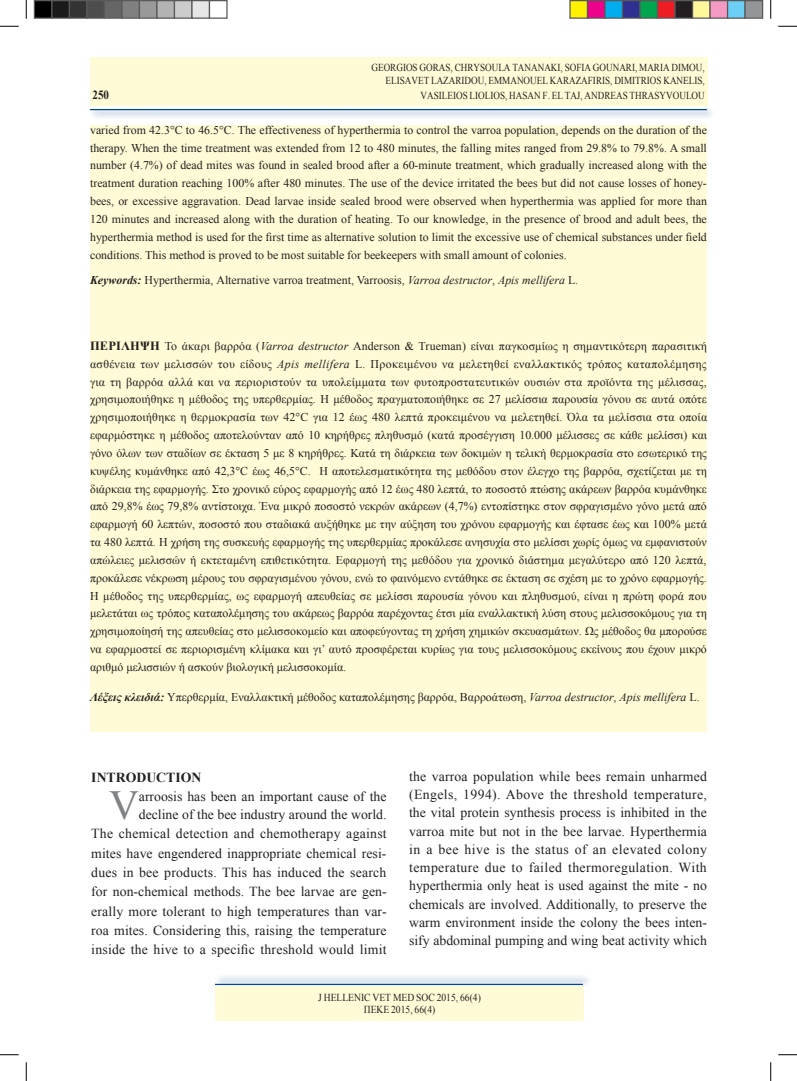
<style>
.page{position:relative;width:797px;height:1081px;background:#fff}
.page>*{position:absolute;margin:0;border:0;box-sizing:border-box;transform-origin:0 0}
.t1{font:41.38px "Times New Roman";color:#808285}
.t2{font:13.75px/18.2px "Times New Roman";letter-spacing:.005em;color:#231f20;text-align:right}
.t3{font:700 13.75px "Times New Roman";color:#231f20}
.t4{font:700 12.5px "Times New Roman";color:#231f20;scale:.88 1}
.t5{font:11.88px/17.8px "Times New Roman";color:#231f20;text-align:justify}
.t6{font:10.62px/12.8px "Times New Roman";color:#231f20;text-align:right;scale:.86 1}
.t7{font:10.62px/12.8px "Times New Roman";color:#231f20;text-align:center;scale:.9 1}
.s1{font-weight:700;font-style:italic}
.s2{font-style:italic}
.s3{font-weight:700;font-size:12.5px}
</style>
<div class="page">
<div style="left:213px;top:973px;width:379px;height:14px;background:#01478d;opacity:.75"></div>
<hr style="left:215px;top:983px;width:368px;height:1px;background:#01478d">
<div style="left:215px;top:985px;width:369px;height:35px;background:#fffbd6"></div>
<div style="left:89px;top:107px;width:627px;height:13px;background:#01478d;opacity:.75"></div>
<hr style="left:90px;top:109px;width:617px;height:1px;background:#01478d">
<div style="left:90px;top:57px;width:617px;height:49px;background:#fffbd6"></div>
<div style="left:90px;top:125px;width:617px;height:606px;background:#fffbd6"></div>
<svg style="left:0;top:25px;width:19px;height:2px"></svg>
<svg style="left:778px;top:25px;width:19px;height:2px"></svg>
<svg style="left:0;top:1054px;width:19px;height:1px"></svg>
<svg style="left:778px;top:1054px;width:19px;height:1px"></svg>
<svg style="left:25px;top:0;width:2px;height:19px"></svg>
<svg style="left:25px;top:1062px;width:2px;height:18px"></svg>
<svg style="left:770px;top:0;width:1px;height:19px"></svg>
<svg style="left:770px;top:1062px;width:1px;height:18px"></svg>
<div style="left:34px;top:1px;width:18px;height:17px;background:#000"></div>
<div style="left:34px;top:0;width:18px;height:19px;border:1px solid #595959"></div>
<div style="left:52px;top:1px;width:17px;height:17px;background:#1a1a1a"></div>
<div style="left:51px;top:0;width:19px;height:19px;border:1px solid #595959"></div>
<div style="left:69px;top:1px;width:18px;height:17px;background:#333"></div>
<div style="left:69px;top:0;width:19px;height:19px;border:1px solid #595959"></div>
<div style="left:87px;top:1px;width:17px;height:17px;background:#4d4d4d"></div>
<div style="left:86px;top:0;width:19px;height:19px;border:1px solid #595959"></div>
<div style="left:104px;top:1px;width:18px;height:17px;background:#666"></div>
<div style="left:104px;top:0;width:18px;height:19px;border:1px solid #595959"></div>
<div style="left:122px;top:1px;width:17px;height:17px;background:#808080"></div>
<div style="left:121px;top:0;width:19px;height:19px;border:1px solid #595959"></div>
<div style="left:139px;top:1px;width:18px;height:17px;background:#999"></div>
<div style="left:139px;top:0;width:19px;height:19px;border:1px solid #595959"></div>
<div style="left:157px;top:1px;width:17px;height:17px;background:#b3b3b3"></div>
<div style="left:156px;top:0;width:19px;height:19px;border:1px solid #595959"></div>
<div style="left:174px;top:1px;width:18px;height:17px;background:#ccc"></div>
<div style="left:174px;top:0;width:18px;height:19px;border:1px solid #595959"></div>
<div style="left:192px;top:1px;width:17px;height:17px;background:#e6e6e6"></div>
<div style="left:191px;top:0;width:19px;height:19px;border:1px solid #595959"></div>
<div style="left:209px;top:0;width:19px;height:19px;border:1px solid #595959"></div>
<div style="left:570px;top:1px;width:17px;height:17px;background:#fff101"></div>
<div style="left:569px;top:0;width:19px;height:19px;border:1px solid #595959"></div>
<div style="left:587px;top:1px;width:18px;height:17px;background:#ed028c"></div>
<div style="left:587px;top:0;width:18px;height:19px;border:1px solid #595959"></div>
<div style="left:605px;top:1px;width:17px;height:17px;background:#00aeef"></div>
<div style="left:604px;top:0;width:19px;height:19px;border:1px solid #595959"></div>
<div style="left:622px;top:1px;width:18px;height:17px;background:#2e3092"></div>
<div style="left:622px;top:0;width:18px;height:19px;border:1px solid #595959"></div>
<div style="left:640px;top:1px;width:17px;height:17px;background:#00a54f"></div>
<div style="left:639px;top:0;width:19px;height:19px;border:1px solid #595959"></div>
<div style="left:657px;top:1px;width:18px;height:17px;background:#ee1d23"></div>
<div style="left:657px;top:0;width:18px;height:19px;border:1px solid #595959"></div>
<div style="left:675px;top:1px;width:17px;height:17px;background:#231f20"></div>
<div style="left:674px;top:0;width:19px;height:19px;border:1px solid #595959"></div>
<div style="left:692px;top:1px;width:18px;height:17px;background:#fff79a"></div>
<div style="left:692px;top:0;width:18px;height:19px;border:1px solid #595959"></div>
<div style="left:710px;top:1px;width:17px;height:17px;background:#f499c2"></div>
<div style="left:709px;top:0;width:19px;height:19px;border:1px solid #595959"></div>
<div style="left:727px;top:1px;width:18px;height:17px;background:#6bcff6"></div>
<div style="left:727px;top:0;width:18px;height:19px;border:1px solid #595959"></div>
<div style="left:745px;top:1px;width:17px;height:17px;background:#939598"></div>
<div style="left:744px;top:0;width:19px;height:19px;border:1px solid #595959"></div>
<p class="t6" style="left:371px;top:61px;width:389px">GEORGIOS GORAS, CHRYSOULA TANANAKI, SOFIA GOUNARI, MARIA DIMOU,<br>ELISAVET LAZARIDOU, EMMANOUEL KARAZAFIRIS, DIMITRIOS KANELIS,</p>
<p class="t4" style="left:93px;top:86px;width:20px">250</p>
<p class="t6" style="left:420px;top:89px;width:332px">VASILEIOS LIOLIOS, HASAN F. EL TAJ, ANDREAS THRASYVOULOU</p>
<p class="t5" style="left:90px;top:121px;width:618px">varied from 42.3°C to 46.5°C. The effectiveness of hyperthermia to control the varroa population, depends on the duration of the therapy. When the time treatment was extended from 12 to 480 minutes, the falling mites ranged from 29.8% to 79.8%. A small number (4.7%) of dead mites was found in sealed brood after a 60-minute treatment, which gradually increased along with the treatment duration reaching 100% after 480 minutes. The use of the device irritated the bees but did not cause losses of honey&shy;bees, or excessive aggravation. Dead larvae inside sealed brood were observed when hyperthermia was applied for more than 120 minutes and increased along with the duration of heating. To our knowledge, in the presence of brood and adult bees, the hyperthermia method is used for the first time as alternative solution to limit the excessive use of chemical substances under field conditions. This method is proved to be most suitable for beekeepers with small amount of colonies.</p>
<p class="t5" style="left:90px;top:270px;width:489px"><span class="s1">Keywords:</span> Hyperthermia, Alternative varroa treatment, Varroosis, <span class="s2">Varroa destructor</span>, <span class="s2">Apis mellifera</span> L.</p>
<p class="t5" style="left:90px;top:337px;width:618px"><span class="s3">ΠΕΡΊΛΗΨΗ</span> Το άκαρι βαρρόα (<span class="s2">Varroa destructor</span> Anderson &amp; Trueman) είναι παγκοσμίως η σημαντικότερη παρασιτική ασθένεια των μελισσών του είδους <span class="s2">Apis mellifera</span> L. Προκειμένου να μελετηθεί εναλλακτικός τρόπος καταπολέμησης για τη βαρρόα αλλά και να περιοριστούν τα υπολείμματα των φυτοπροστατευτικών ουσιών στα προϊόντα της μέλισσας, χρησιμοποιήθηκε η μέθοδος της υπερθερμίας. Η μέθοδος πραγματοποιήθηκε σε 27 μελίσσια παρουσία γόνου σε αυτά οπότε χρησιμοποιήθηκε η θερμοκρασία των 42°C για 12 έως 480 λεπτά προκειμένου να μελετηθεί. Όλα τα μελίσσια στα οποία εφαρμόστηκε η μέθοδος αποτελούνταν από 10 κηρήθρες πληθυσμό (κατά προσέγγιση 10.000 μέλισσες σε κάθε μελίσσι) και γόνο όλων των σταδίων σε έκταση 5 με 8 κηρήθρες. Κατά τη διάρκεια των δοκιμών η τελική θερμοκρασία στο εσωτερικό της κυψέλης κυμάνθηκε από 42,3°C έως 46,5°C. Η αποτελεσματικότητα της μεθόδου στον έλεγχο της βαρρόα, σχετίζεται με τη διάρκεια της εφαρμογής. Στο χρονικό εύρος εφαρμογής από 12 έως 480 λεπτά, το ποσοστό πτώσης ακάρεων βαρρόα κυμάνθηκε από 29,8% έως 79,8% αντίστοιχα. Ένα μικρό ποσοστό νεκρών ακάρεων (4,7%) εντοπίστηκε στον σφραγισμένο γόνο μετά από εφαρμογή 60 λεπτών, ποσοστό που σταδιακά αυξήθηκε με την αύξηση του χρόνου εφαρμογής και έφτασε έως και 100% μετά τα 480 λεπτά. Η χρήση της συσκευής εφαρμογής της υπερθερμίας προκάλεσε ανησυχία στο μελίσσι χωρίς όμως να εμφανιστούν απώλειες μελισσών ή εκτεταμένη επιθετικότητα. Εφαρμογή της μεθόδου για χρονικό διάστημα μεγαλύτερο από 120 λεπτά, προκάλεσε νέκρωση μέρους του σφραγισμένου γόνου, ενώ το φαινόμενο εντάθηκε σε έκταση σε σχέση με το χρόνο εφαρμογής.<br>Η μέθοδος της υπερθερμίας, ως εφαρμογή απευθείας σε μελίσσι παρουσία γόνου και πληθυσμού, είναι η πρώτη φορά που μελετάται ως τρόπος καταπολέμησης του ακάρεως βαρρόα παρέχοντας έτσι μία εναλλακτική λύση στους μελισσοκόμους για τη χρησιμοποίησή της απευθείας στο μελισσοκομείο και αποφεύγοντας τη χρήση χημικών σκευασμάτων. Ως μέθοδος θα μπορούσε να εφαρμοστεί σε περιορισμένη κλίμακα και γι’ αυτό προσφέρεται κυρίως για τους μελισσοκόμους εκείνους που έχουν μικρό αριθμό μελισσιών ή ασκούν βιολογική μελισσοκομία.</p>
<p class="t5" style="left:90px;top:688px;width:611px"><span class="s1">Λέξεις κλειδιά:</span> Υπερθερμία, Εναλλακτική μέθοδος καταπολέμησης βαρρόα, Βαρροάτωση, <span class="s2">Varroa destructor</span>, <span class="s2">Apis mellifera</span> L.</p>
<p class="t3" style="left:91px;top:767px;width:111px">INTRODUCTION</p>
<h1 class="t1" style="left:109px;top:777px;width:31px">V</h1>
<p class="t2" style="left:91px;top:786px;width:297px;line-height:19.1px">arroosis has been an important cause of the<br>decline of the bee industry around the world.<br>The chemical detection and chemotherapy against mites have engendered inappropriate chemical resi&shy;dues in bee products. This has induced the search for non-chemical methods. The bee larvae are gen&shy;erally more tolerant to high temperatures than var&shy;roa mites. Considering this, raising the temperature inside the hive to a specific threshold would limit</p>
<p class="t2" style="left:409px;top:766px;width:299px;text-align:justify">the varroa population while bees remain unharmed (Engels, 1994). Above the threshold temperature, the vital protein synthesis process is inhibited in the varroa mite but not in the bee larvae. Hyperthermia in a bee hive is the status of an elevated colony temperature due to failed thermoregulation. With hyperthermia only heat is used against the mite - no chemicals are involved. Additionally, to preserve the warm environment inside the colony the bees inten&shy;sify abdominal pumping and wing beat activity which</p>
<p class="t7" style="left:318px;top:990px;width:182px">J HELLENIC VET MED SOC 2015, 66(4)<br>ΠΕΚΕ 2015, 66(4)</p>
</div>
